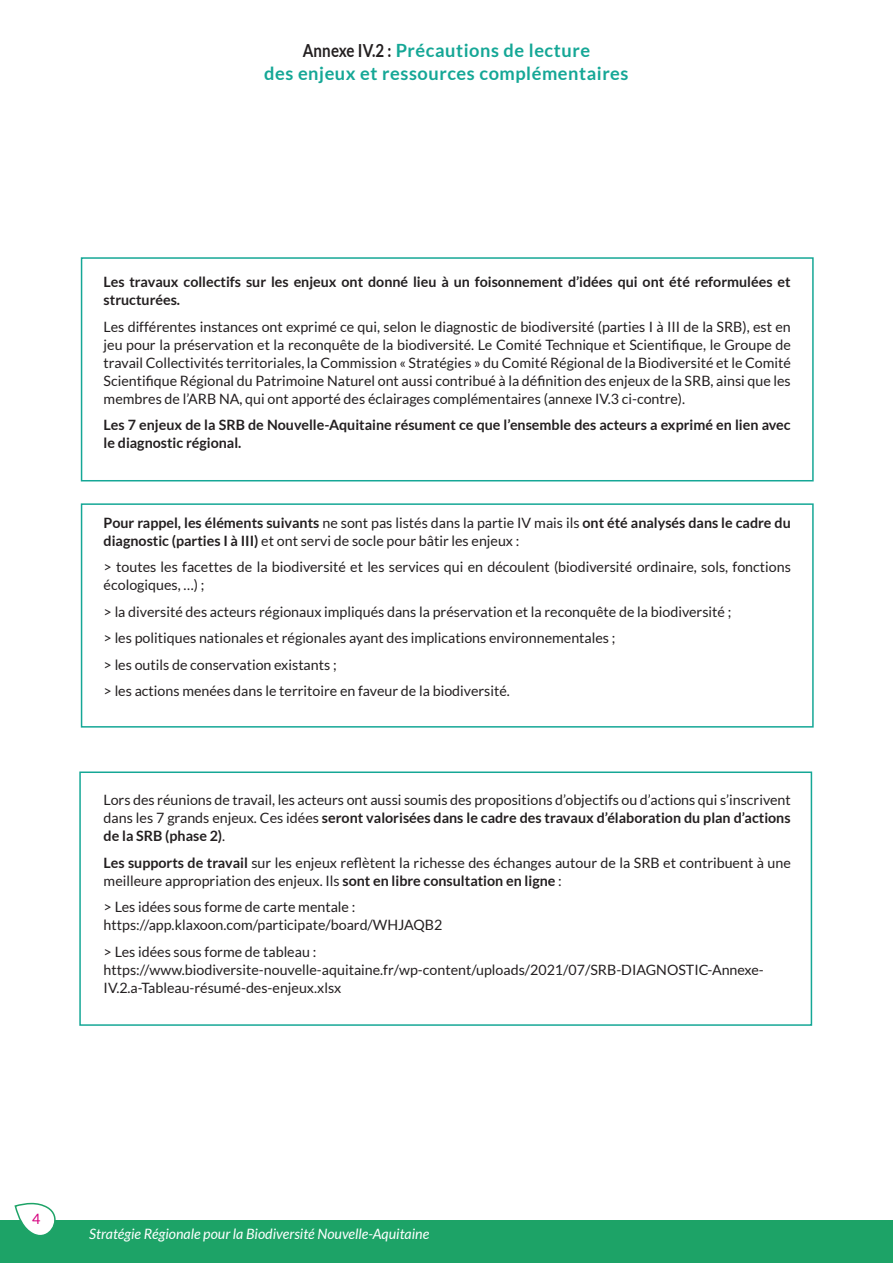
<style>
.page{position:relative;width:893px;height:1263px;background:#fff}
.page>*{position:absolute;margin:0;border:0;box-sizing:border-box;transform-origin:0 0}
.t1{font:700 18.3px/23.2px "Lato";letter-spacing:.03em;color:#15a796;text-align:center}
.t2{font:14.25px/18px "Lato";color:#231f20}
.t3{font:700 14.25px/18px "Lato";color:#231f20}
.t4{font:italic 14.25px "Lato";color:#fff}
.t5{font:14.25px "Lato";color:#d6017f}
.s1{font-size:18px;color:#231f20}
.s2{font-weight:400}
.s3{font-weight:700}
</style>
<div class="page">
<div style="left:0;top:1220px;width:893px;height:43px;background:#1da367"></div>
<svg style="left:14px;top:1202px;width:42px;height:33px"></svg>
<div style="left:81px;top:503px;width:733px;height:225px;border:2px solid #15a796"></div>
<div style="left:79px;top:771px;width:733px;height:255px;border:2px solid #15a796"></div>
<div style="left:81px;top:257px;width:733px;height:224px;border:2px solid #15a796"></div>
<p class="t1" style="left:264px;top:39px;width:366px"><span class="s1">Annexe IV.2 :</span> Précautions de lecture<br>des enjeux et ressources complémentaires</p>
<p class="t3" style="left:104px;top:273px;width:688px">Les travaux collectifs sur les enjeux ont donné lieu à un foisonnement d’idées qui ont été reformulées et structurées.</p>
<p class="t2" style="left:104px;top:317px;width:689px;text-align:justify">Les différentes instances ont exprimé ce qui, selon le diagnostic de biodiversité (parties I à III de la SRB), est en jeu pour la préservation et la reconquête de la biodiversité. Le Comité Technique et Scientifique, le Groupe de travail Collectivités territoriales, la Commission « Stratégies » du Comité Régional de la Biodiversité et le Comité Scientifique Régional du Patrimoine Naturel ont aussi contribué à la définition des enjeux de la SRB, ainsi que les membres de l’ARB NA, qui ont apporté des éclairages complémentaires (annexe IV.3 ci-contre).</p>
<p class="t3" style="left:104px;top:416px;width:688px">Les 7 enjeux de la SRB de Nouvelle-Aquitaine résument ce que l’ensemble des acteurs a exprimé en lien avec le diagnostic régional.</p>
<p class="t3" style="left:104px;top:513px;width:689px">Pour rappel, les éléments suivants <span class="s2">ne sont pas listés dans la partie IV mais ils</span> ont été analysés dans le cadre du diagnostic (parties I à III) <span class="s2">et ont servi de socle pour bâtir les enjeux :</span></p>
<p class="t2" style="left:104px;top:558px;width:689px">&gt; toutes les facettes de la biodiversité et les services qui en découlent (biodiversité ordinaire, sols, fonctions écologiques, …) ;</p>
<p class="t2" style="left:104px;top:598px;width:629px;line-height:26.5px">&gt; la diversité des acteurs régionaux impliqués dans la préservation et la reconquête de la biodiversité ; &gt; les politiques nationales et régionales ayant des implications environnementales ;<br>&gt; les outils de conservation existants ;<br>&gt; les actions menées dans le territoire en faveur de la biodiversité.</p>
<p class="t2" style="left:104px;top:791px;width:689px;text-align:justify">Lors des réunions de travail, les acteurs ont aussi soumis des propositions d’objectifs ou d’actions qui s’inscrivent dans les 7 grands enjeux. Ces idées <span class="s3">seront valorisées dans le cadre des travaux d’élaboration du plan d’actions de la SRB (phase 2)</span>.</p>
<p class="t2" style="left:104px;top:854px;width:689px"><span class="s3">Les supports de travail</span> sur les enjeux reflètent la richesse des échanges autour de la SRB et contribuent à une meilleure appropriation des enjeux. Ils <span class="s3">sont en libre consultation en ligne</span> :</p>
<p class="t2" style="left:104px;top:898px;width:340px">&gt; Les idées sous forme de carte mentale : https://app.klaxoon.com/participate/board/WHJAQB2</p>
<p class="t2" style="left:104px;top:943px;width:662px">&gt; Les idées sous forme de tableau : https://www.biodiversite-nouvelle-aquitaine.fr/wp-content/uploads/2021/07/SRB-DIAGNOSTIC-Annexe-<br>IV.2.a-Tableau-résumé-des-enjeux.xlsx</p>
<p class="t5" style="left:32px;top:1211px;width:10px">4</p>
<p class="t4" style="left:89px;top:1226px;width:341px">Stratégie Régionale pour la Biodiversité Nouvelle-Aquitaine</p>
</div>
